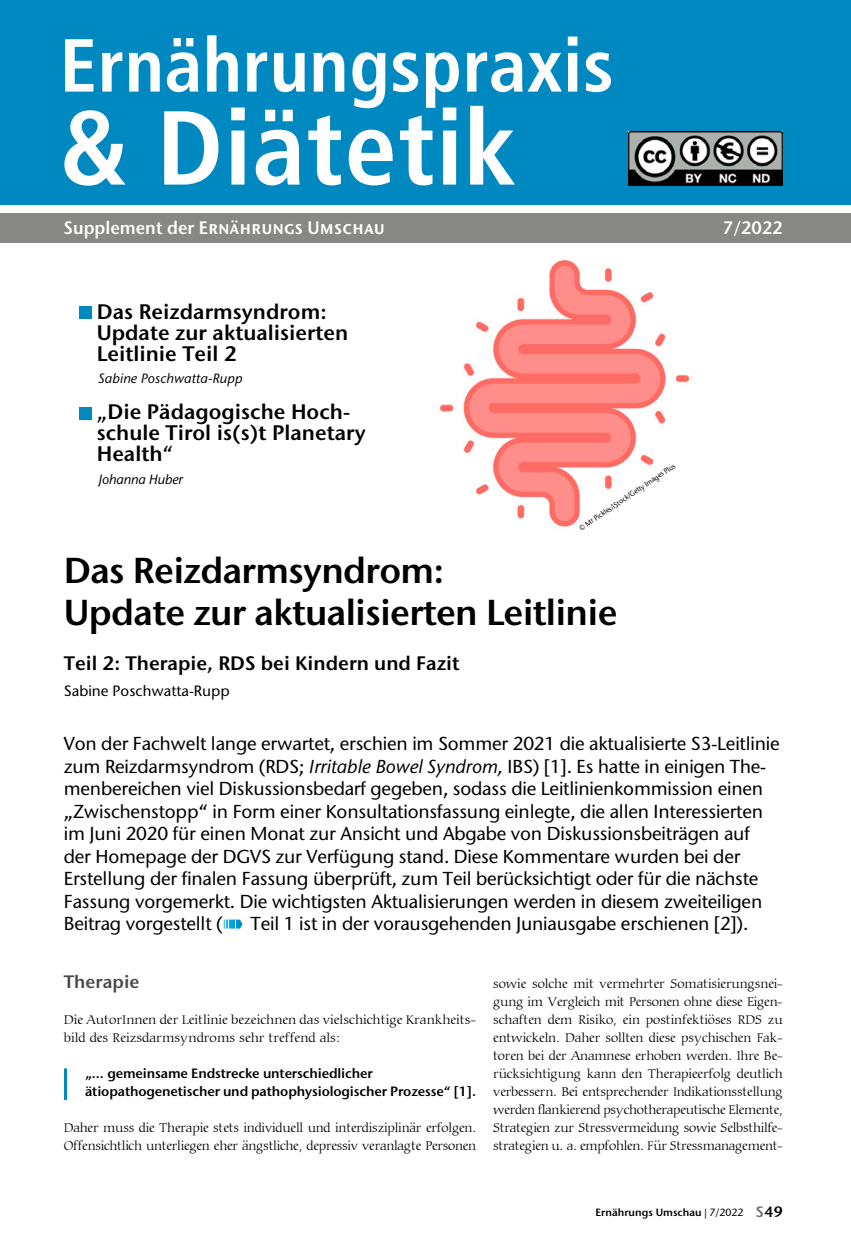
<style>
.page{position:relative;width:851px;height:1246px;background:#fff}
.page>*{position:absolute;margin:0;border:0;box-sizing:border-box;transform-origin:0 0}
.t1{font:700 condensed 105px "Frutiger LT Std";letter-spacing:.01em;color:#fff}
.t2{font:700 condensed 75px "Frutiger LT Std";letter-spacing:.01em;color:#fff}
.t3{font:600 36px/42px "Stone Sans ITC Pro";letter-spacing:-.02em;color:#000}
.t4{font:600 21px/21px "Stone Sans ITC Pro";color:#000}
.t5{font:600 19.5px "Stone Sans ITC Pro";color:#000}
.t6{font:500 18.75px/22.5px "Stone Sans ITC Std";letter-spacing:-.01em;color:#000}
.t7{font:600 18px "Stone Sans ITC Pro";color:#fff;scale:.95 1}
.t8{font:600 18px "Stone Sans ITC Pro";color:#494948}
.t9{font:500 15px "Stone Sans ITC Std";color:#000}
.t10{font:300 13.5px/18px "Carmina BT";letter-spacing:-.015em;color:#000}
.t11{font:600 13.5px/18px "Stone Sans ITC Pro";letter-spacing:-.01em;color:#000}
.t12{font:italic 500 13.5px "Stone Sans ITC Std";color:#000}
.t13{font:italic 500 13.5px "Stone Sans ITC Std";letter-spacing:-.02em;color:#000}
.t14{font:600 10.5px "Stone Sans ITC Pro";color:#000}
.t15{font:500 7.5px "Stone Sans ITC Std";color:#000;scale:.9 1}
.s1{font-family:"Stone Sans ITC Std";font-weight:500}
.s2{font-style:italic}
.s3{font-size:15px;color:#6f6f6e}
.s4{font-size:15px}
</style>
<div class="page">
<div style="left:0;top:0;width:850px;height:204px;background:#0088c1"></div>
<div style="left:0;top:213px;width:850px;height:29px;background:#878786"></div>
<img style="left:439px;top:259px;width:251px;height:268px">
<div style="left:79px;top:407px;width:13px;height:12px;background:#0088c1"></div>
<div style="left:79px;top:306px;width:13px;height:13px;background:#0088c1"></div>
<img style="left:223px;top:919px;width:19px;height:9px">
<svg style="left:225px;top:919px;width:4px;height:9px"></svg>
<hr style="left:64px;top:1068px;width:3px;height:32px;background:#0088c1">
<img style="left:628px;top:132px;width:154px;height:54px">
<h2 class="t2" style="left:60px;top:21px;width:555px">Ernährungspraxis</h2>
<h1 class="t1" style="left:60px;top:86px;width:458px">&amp; Diätetik</h1>
<h3 class="t7" style="left:64px;top:217px;width:339px">Supplement der Ernährungs Umschau</h3>
<h3 class="t4" style="left:97px;top:301px;width:253px">Das Reizdarmsyndrom:<br>Update zur aktualisierten<br>Leitlinie Teil 2</h3>
<p class="t12" style="left:98px;top:370px;width:146px">Sabine Poschwatta-Rupp</p>
<h3 class="t4" style="left:97px;top:401px;width:270px"><span class="s1">„</span>Die Pädagogische Hoch&shy;schule Tirol is(s)t Planetary<br>Health<span class="s1">“</span></h3>
<p class="t13" style="left:98px;top:471px;width:86px">Johanna Huber</p>
<p class="t15" style="left:577px;top:525px;width:128px;rotate:-34deg">© Mr Pickles/iStock/Getty Images Plus</p>
<h3 class="t7" style="left:722px;top:217px;width:65px">7/2022</h3>
<h3 class="t3" style="left:64px;top:549px;width:555px">Das Reizdarmsyndrom:<br>Update zur aktualisierten Leitlinie</h3>
<h3 class="t5" style="left:64px;top:651px;width:397px">Teil 2: Therapie, RDS bei Kindern und Fazit</h3>
<p class="t9" style="left:64px;top:682px;width:167px">Sabine Poschwatta-Rupp</p>
<p class="t6" style="left:64px;top:732px;width:717px">Von der Fachwelt lange erwartet, erschien im Sommer 2021 die aktualisierte S3-Leitlinie zum Reizdarmsyndrom (RDS; <span class="s2">Irritable Bowel Syndrom,</span> IBS) [1]. Es hatte in einigen The&shy;menbereichen viel Diskussionsbedarf gegeben, sodass die Leitlinienkommission einen „Zwischenstopp“ in Form einer Konsultationsfassung einlegte, die allen Interessierten im Juni 2020 für einen Monat zur Ansicht und Abgabe von Diskussionsbeiträgen auf der Homepage der DGVS zur Verfügung stand. Diese Kommentare wurden bei der Erstellung der finalen Fassung überprüft, zum Teil berücksichtigt oder für die nächste Fassung vorgemerkt. Die wichtigsten Aktualisierungen werden in diesem zweiteiligen Beitrag vorgestellt (</p>
<h3 class="t6" style="left:250px;top:912px;width:499px">Teil 1 ist in der vorausgehenden Juniausgabe erschienen [2]).</h3>
<h3 class="t8" style="left:64px;top:971px;width:77px">Therapie</h3>
<p class="t10" style="left:64px;top:1011px;width:414px">Die AutorInnen der Leitlinie bezeichnen das vielschichtige Krankheits&shy;bild des Reizsdarmsyndroms sehr treffend als:</p>
<p class="t11" style="left:85px;top:1064px;width:392px">„… gemeinsame Endstrecke unterschiedlicher ätiopathogenetischer und pathophysiologischer Prozesse“ [1].</p>
<p class="t10" style="left:64px;top:1119px;width:414px">Daher muss die Therapie stets individuell und interdisziplinär erfolgen.<br>Offensichtlich unterliegen eher ängstliche, depressiv veranlagte Personen</p>
<p class="t10" style="left:493px;top:975px;width:291px;text-align:justify">sowie solche mit vermehrter Somatisierungsnei&shy;gung im Vergleich mit Personen ohne diese Eigen&shy;schaften dem Risiko, ein postinfektiöses RDS zu entwickeln. Daher sollten diese psychischen Fak&shy;toren bei der Anamnese erhoben werden. Ihre Be&shy;rücksichtigung kann den Therapieerfolg deutlich verbessern. Bei entsprechender Indikationsstellung werden flankierend psychotherapeutische Elemente, Strategien zur Stressvermeidung sowie Selbsthilfe&shy;strategien u. a. empfohlen. Für Stressmanagement-</p>
<p class="t14" style="left:595px;top:1205px;width:189px">Ernährungs Umschau <span class="s1">| 7/2022</span> <span class="s3">S</span><span class="s4">49</span></p>
</div>
